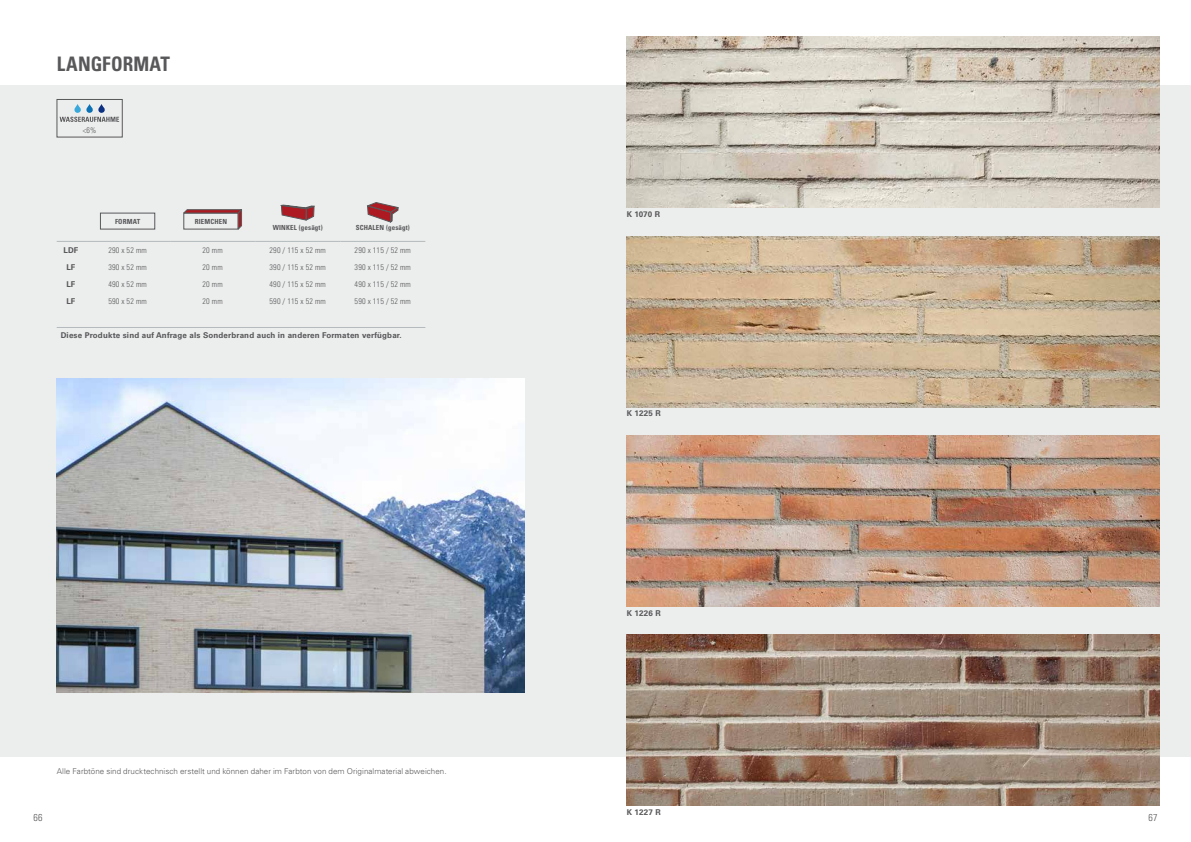
<style>
.page{position:relative;width:1191px;height:842px;background:#fff}
.page>*{position:absolute;margin:0;border:0;box-sizing:border-box;transform-origin:0 0}
.t1{font:700 condensed 20px "Univers LT Std";letter-spacing:.005em;color:#58585a;scale:.95 1}
.t2{font:300 condensed 10px "Univers LT Std";color:#58585a}
.t3{font:300 condensed 8px "Univers LT Std";letter-spacing:.02em;color:#58585a}
.t4{font:700 8px "Univers LT Std";letter-spacing:.02em;color:#58585a}
.t5{font:300 8px "Univers LT Std";letter-spacing:.01em;color:#58585a}
.t6{font:700 condensed 7px "Univers LT Std";letter-spacing:.02em;color:#58585a}
</style>
<div class="page">
<div style="left:0;top:85px;width:1191px;height:672px;background:#eceded"></div>
<svg style="left:57px;top:241px;width:28px;height:1px"></svg>
<hr style="left:85px;top:241px;width:85px;height:1px;background:#b4babd">
<hr style="left:170px;top:241px;width:85px;height:1px;background:#b4babd">
<hr style="left:255px;top:241px;width:85px;height:1px;background:#b4babd">
<hr style="left:340px;top:241px;width:85px;height:1px;background:#b4babd">
<svg style="left:183px;top:209px;width:59px;height:21px"></svg>
<svg style="left:281px;top:204px;width:33px;height:16px"></svg>
<svg style="left:367px;top:202px;width:31px;height:20px"></svg>
<div style="left:57px;top:99px;width:65px;height:38px;border:1px solid #58585a"></div>
<svg style="left:60px;top:104px;width:59px;height:18px"></svg>
<hr style="left:57px;top:327px;width:368px;height:1px;background:#b4babd">
<img style="left:626px;top:635px;width:533px;height:170px">
<img style="left:626px;top:435px;width:533px;height:171px">
<img style="left:626px;top:37px;width:533px;height:171px">
<img style="left:626px;top:236px;width:533px;height:171px">
<img style="left:57px;top:378px;width:467px;height:315px">
<h1 class="t1" style="left:57px;top:52px;width:121px">LANGFORMAT</h1>
<p class="t3" style="left:83px;top:125px;width:15px">&lt;6%</p>
<p class="t6" style="left:115px;top:217px;width:27px">FORMAT</p>
<p class="t6" style="left:195px;top:217px;width:34px">RIEMCHEN</p>
<p class="t6" style="left:273px;top:223px;width:51px">WINKEL (gesägt)</p>
<p class="t6" style="left:356px;top:223px;width:56px">SCHALEN (gesägt)</p>
<p class="t4" style="left:63px;top:245px;width:16px">LDF</p>
<p class="t3" style="left:108px;top:245px;width:40px">290 x 52 mm</p>
<p class="t3" style="left:202px;top:245px;width:22px">20 mm</p>
<p class="t3" style="left:269px;top:245px;width:58px">290 / 115 x 52 mm</p>
<p class="t3" style="left:355px;top:245px;width:58px">290 x 115 / 52 mm</p>
<p class="t4" style="left:66px;top:262px;width:11px">LF</p>
<p class="t3" style="left:108px;top:262px;width:40px">390 x 52 mm</p>
<p class="t3" style="left:202px;top:262px;width:22px">20 mm</p>
<p class="t3" style="left:269px;top:262px;width:58px">390 / 115 x 52 mm</p>
<p class="t3" style="left:355px;top:262px;width:58px">390 x 115 / 52 mm</p>
<p class="t4" style="left:66px;top:279px;width:11px">LF</p>
<p class="t3" style="left:108px;top:279px;width:40px">490 x 52 mm</p>
<p class="t3" style="left:202px;top:279px;width:22px">20 mm</p>
<p class="t3" style="left:269px;top:279px;width:58px">490 / 115 x 52 mm</p>
<p class="t3" style="left:355px;top:279px;width:58px">490 x 115 / 52 mm</p>
<p class="t4" style="left:66px;top:296px;width:11px">LF</p>
<p class="t3" style="left:108px;top:296px;width:40px">590 x 52 mm</p>
<p class="t3" style="left:202px;top:296px;width:22px">20 mm</p>
<p class="t3" style="left:269px;top:296px;width:58px">590 / 115 x 52 mm</p>
<p class="t3" style="left:355px;top:296px;width:58px">590 x 115 / 52 mm</p>
<p class="t4" style="left:61px;top:330px;width:342px">Diese Produkte sind auf Anfrage als Sonderbrand auch in anderen Formaten verfügbar.</p>
<p class="t5" style="left:57px;top:766px;width:391px">Alle Farbtöne sind drucktechnisch erstellt und können daher im Farbton von dem Originalmaterial abweichen.</p>
<p class="t4" style="left:626px;top:210px;width:35px">K 1070 R</p>
<p class="t4" style="left:626px;top:409px;width:36px">K 1225 R</p>
<p class="t4" style="left:626px;top:609px;width:36px">K 1226 R</p>
<p class="t4" style="left:626px;top:808px;width:36px">K 1227 R</p>
<p class="t2" style="left:33px;top:812px;width:11px">66</p>
<p class="t2" style="left:1148px;top:812px;width:11px">67</p>
</div>
